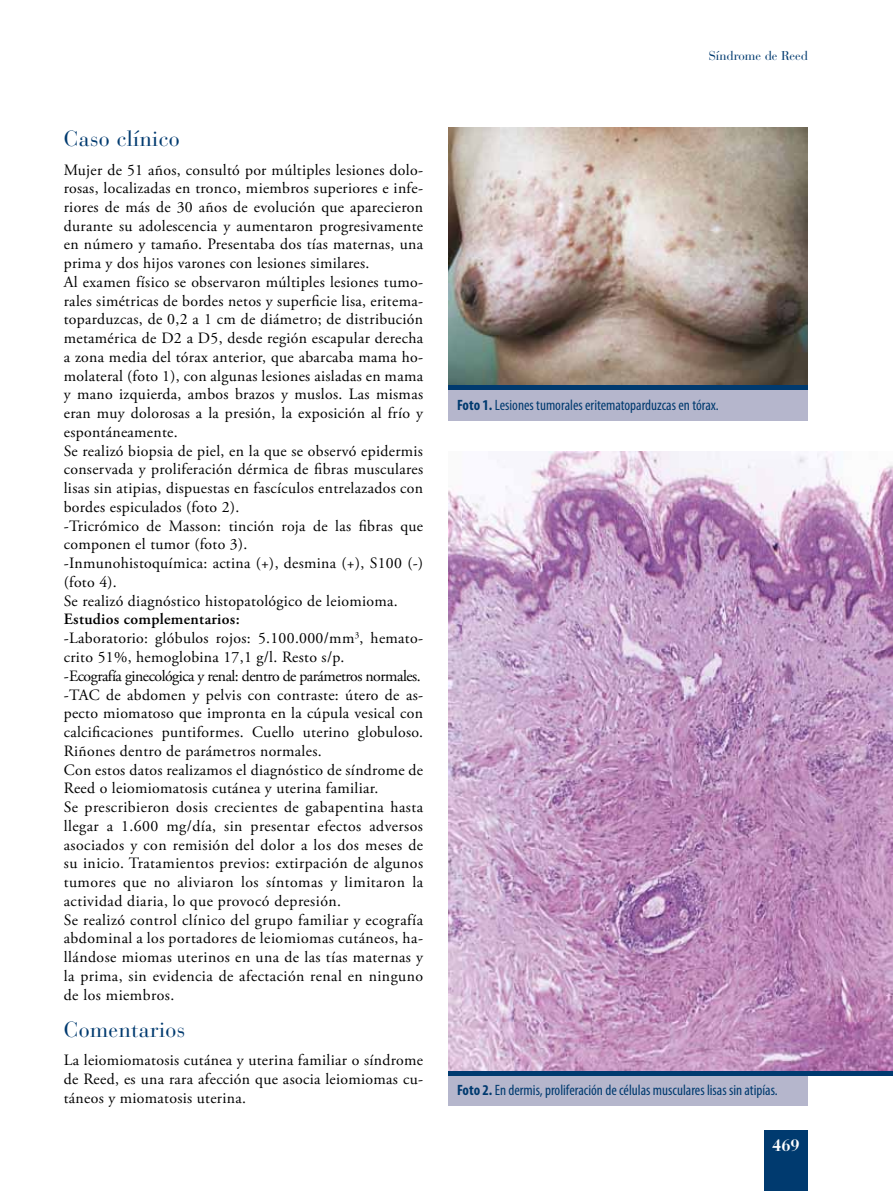
<style>
.page{position:relative;width:893px;height:1191px;background:#fff}
.page>*{position:absolute;margin:0;border:0;box-sizing:border-box;transform-origin:0 0}
.t1{font:21.75px "Bauer Bodoni";letter-spacing:.02em;color:#003a6f}
.t2{font:700 16.5px "Bauer Bodoni";color:#fff}
.t3{font:15.75px/18.8px "Adobe Garamond Pro";letter-spacing:.02em;color:#000}
.t4{font:condensed 15px "Myriad Pro";color:#003a6f}
.t5{font:12.75px "Bauer Bodoni";color:#003a6f}
.s1{font-weight:600}
.s2{font-weight:700}
</style>
<div class="page">
<div style="left:764px;top:1130px;width:44px;height:61px;background:#003a6f"></div>
<div style="left:449px;top:388px;width:359px;height:32px;background:#b5b6cc"></div>
<hr style="left:449px;top:385px;width:359px;height:4px;background:#003a6f">
<img style="left:449px;top:452px;width:444px;height:619px">
<img style="left:449px;top:128px;width:359px;height:257px">
<div style="left:449px;top:1073px;width:359px;height:33px;background:#b5b6cc"></div>
<div style="left:449px;top:1071px;width:444px;height:5px;background:#003a6f"></div>
<h1 class="t1" style="left:64px;top:126px;width:117px">Caso clínico</h1>
<p class="t3" style="left:64px;top:161px;width:361px">Mujer de 51 años, consultó por múltiples lesiones dolo&shy;rosas, localizadas en tronco, miembros superiores e infe&shy;riores de más de 30 años de evolución que aparecieron durante su adolescencia y aumentaron progresivamente en número y tamaño. Presentaba dos tías maternas, una prima y dos hijos varones con lesiones similares.<br>Al examen físico se observaron múltiples lesiones tumo&shy;rales simétricas de bordes netos y superficie lisa, eritema&shy;toparduzcas, de 0,2 a 1 cm de diámetro; de distribución metamérica de D2 a D5, desde región escapular derecha a zona media del tórax anterior, que abarcaba mama ho&shy;molateral (foto 1), con algunas lesiones aisladas en mama y mano izquierda, ambos brazos y muslos. Las mismas eran muy dolorosas a la presión, la exposición al frío y espontáneamente.<br>Se realizó biopsia de piel, en la que se observó epidermis conservada y proliferación dérmica de fibras musculares lisas sin atipias, dispuestas en fascículos entrelazados con bordes espiculados (foto 2).<br>-Tricrómico de Masson: tinción roja de las fibras que componen el tumor (foto 3).<br>-Inmunohistoquímica: actina (+), desmina (+), S100 (-) (foto 4).<br>Se realizó diagnóstico histopatológico de leiomioma.</p>
<p class="t3" style="left:64px;top:610px;width:361px"><span class="s1">Estudios complementarios:<br></span>-Laboratorio: glóbulos rojos: 5.100.000/mm<sup>3</sup>, hemato&shy;crito 51%, hemoglobina 17,1 g/l. Resto s/p.<br>-Ecografía ginecológica y renal: dentro de parámetros normales. -TAC de abdomen y pelvis con contraste: útero de as&shy;pecto miomatoso que impronta en la cúpula vesical con calcificaciones puntiformes. Cuello uterino globuloso.<br>Riñones dentro de parámetros normales.<br>Con estos datos realizamos el diagnóstico de síndrome de Reed o leiomiomatosis cutánea y uterina familiar.<br>Se prescribieron dosis crecientes de gabapentina hasta llegar a 1.600 mg/día, sin presentar efectos adversos asociados y con remisión del dolor a los dos meses de su inicio. Tratamientos previos: extirpación de algunos tumores que no aliviaron los síntomas y limitaron la actividad diaria, lo que provocó depresión.<br>Se realizó control clínico del grupo familiar y ecografía abdominal a los portadores de leiomiomas cutáneos, ha&shy;llándose miomas uterinos en una de las tías maternas y la prima, sin evidencia de afectación renal en ninguno de los miembros.</p>
<h1 class="t1" style="left:64px;top:1016px;width:123px">Comentarios</h1>
<p class="t3" style="left:64px;top:1051px;width:361px;text-align:justify">La leiomiomatosis cutánea y uterina familiar o síndrome de Reed, es una rara afección que asocia leiomiomas cu&shy;táneos y miomatosis uterina.</p>
<p class="t5" style="left:709px;top:48px;width:101px">Síndrome de Reed</p>
<p class="t4" style="left:457px;top:396px;width:263px"><span class="s2">Foto 1.</span> Lesiones tumorales eritematoparduzcas en tórax.</p>
<p class="t4" style="left:457px;top:1081px;width:322px"><span class="s2">Foto 2.</span> En dermis, proliferación de células musculares lisas sin atipías.</p>
<p class="t2" style="left:772px;top:1135px;width:29px">469</p>
</div>
